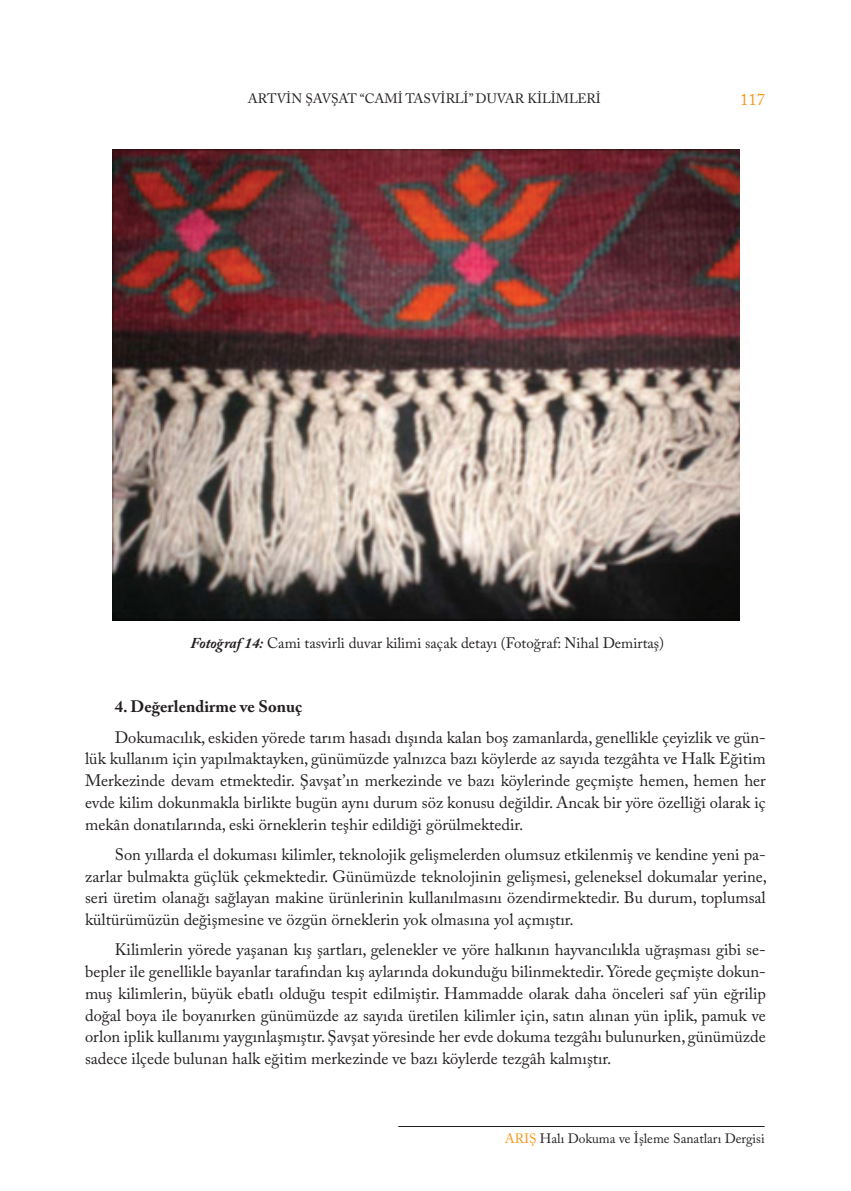
<style>
.page{position:relative;width:851px;height:1191px;background:#fff}
.page>*{position:absolute;margin:0;border:0;box-sizing:border-box;transform-origin:0 0}
.t1{font:16.5px/21.8px "Adobe Caslon Pro";color:#231f20;text-align:justify}
.t2{font:700 16.5px "Adobe Caslon Pro";color:#231f20}
.t3{font:16.5px "Adobe Caslon Pro";color:#f7981d}
.t4{font:15px "Adobe Caslon Pro";color:#231f20}
.t5{font:13.5px "Adobe Caslon Pro";color:#231f20}
.s1{font-weight:700;font-style:italic}
.s2{color:#f7981d}
</style>
<div class="page">
<hr style="left:398px;top:1126px;width:366px;height:1px;background:#231f20">
<img style="left:112px;top:150px;width:627px;height:470px">
<p class="t5" style="left:248px;top:90px;width:354px">ARTVİN ŞAVŞAT “CAMİ TASVİRLİ” DUVAR KİLİMLERİ</p>
<p class="t3" style="left:740px;top:90px;width:26px">117</p>
<p class="t4" style="left:190px;top:634px;width:475px"><span class="s1">Fotoğraf 14:</span> Cami tasvirli duvar kilimi saçak detayı (Fotoğraf: Nihal Demirtaş)</p>
<p class="t2" style="left:115px;top:697px;width:189px">4. Değerlendirme ve Sonuç</p>
<p class="t1" style="left:85px;top:726px;width:682px;text-indent:30px">Dokumacılık, eskiden yörede tarım hasadı dışında kalan boş zamanlarda, genellikle çeyizlik ve gün&shy;lük kullanım için yapılmaktayken, günümüzde yalnızca bazı köylerde az sayıda tezgâhta ve Halk Eğitim Merkezinde devam etmektedir. Şavşat’ın merkezinde ve bazı köylerinde geçmişte hemen, hemen her evde kilim dokunmakla birlikte bugün aynı durum söz konusu değildir. Ancak bir yöre özelliği olarak iç mekân donatılarında, eski örneklerin teşhir edildiği görülmektedir.</p>
<p class="t1" style="left:85px;top:843px;width:683px;text-indent:30px">Son yıllarda el dokuması kilimler, teknolojik gelişmelerden olumsuz etkilenmiş ve kendine yeni pa&shy;zarlar bulmakta güçlük çekmektedir. Günümüzde teknolojinin gelişmesi, geleneksel dokumalar yerine, seri üretim olanağı sağlayan makine ürünlerinin kullanılmasını özendirmektedir. Bu durum, toplumsal kültürümüzün değişmesine ve özgün örneklerin yok olmasına yol açmıştır.</p>
<p class="t1" style="left:85px;top:939px;width:682px;text-indent:30px">Kilimlerin yörede yaşanan kış şartları, gelenekler ve yöre halkının hayvancılıkla uğraşması gibi se&shy;bepler ile genellikle bayanlar tarafından kış aylarında dokunduğu bilinmektedir. Yörede geçmişte dokun&shy;muş kilimlerin, büyük ebatlı olduğu tespit edilmiştir. Hammadde olarak daha önceleri saf yün eğrilip doğal boya ile boyanırken günümüzde az sayıda üretilen kilimler için, satın alınan yün iplik, pamuk ve orlon iplik kullanımı yaygınlaşmıştır. Şavşat yöresinde her evde dokuma tezgâhı bulunurken, günümüzde sadece ilçede bulunan halk eğitim merkezinde ve bazı köylerde tezgâh kalmıştır.</p>
<p class="t5" style="left:504px;top:1131px;width:261px"><span class="s2">ARIŞ</span> Halı Dokuma ve İşleme Sanatları Dergisi</p>
</div>
